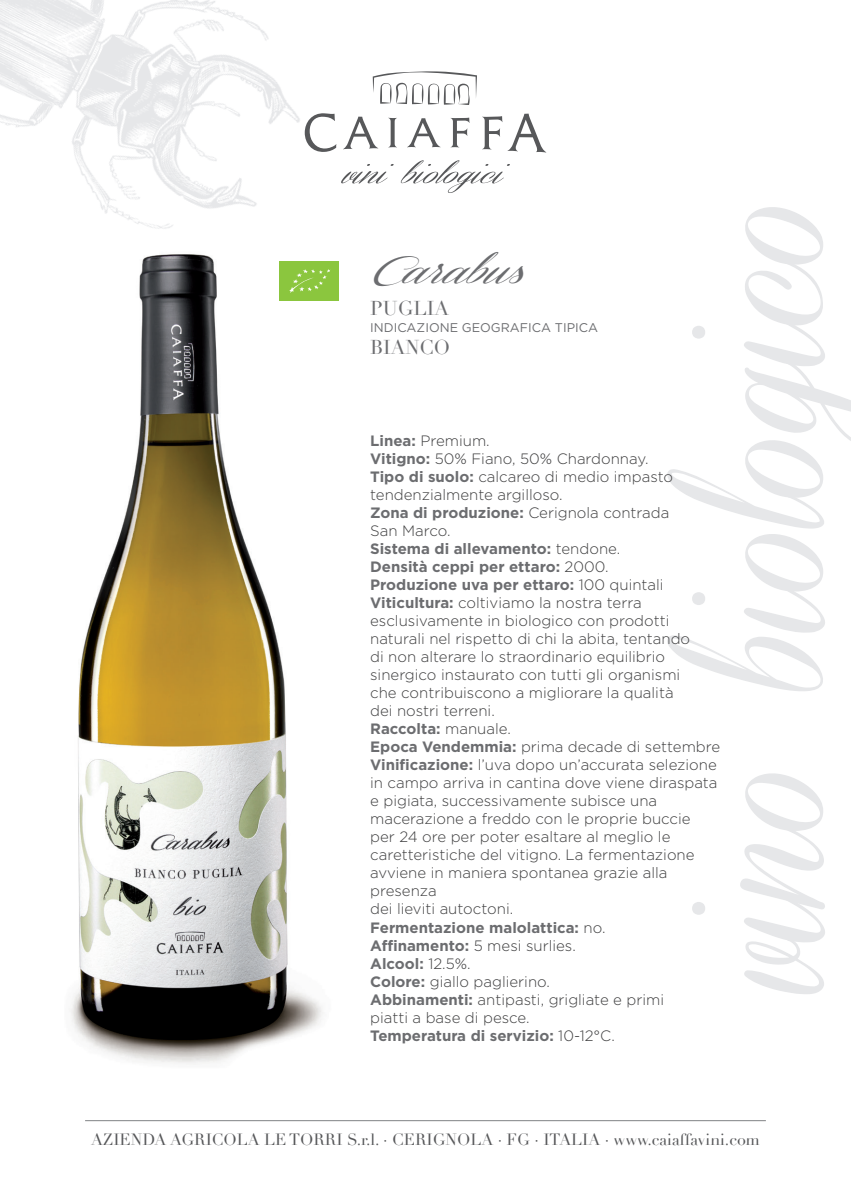
<style>
.page{position:relative;width:851px;height:1191px;background:#fff}
.page>*{position:absolute;margin:0;border:0;box-sizing:border-box;transform-origin:0 0}
.t1{font:149.2px "Coneria Script Demo";color:#e6e7e9}
.t2{font:30px "Coneria Script Slanted Demo";color:#6c6d70}
.t3{font:19.6px "Didot";color:#6c6d70}
.t4{font:16px "Didot";color:#57585a}
.t5{font:300 15px/18px "Gotham";color:#3e3e3f}
.t6{font:12.6px "Gotham";color:#6c6d70}
.s1{font-weight:700;color:#6c6d70}
</style>
<div class="page">
<img style="left:70px;top:336px;width:253px;height:729px">
<img style="left:0;top:0;width:378px;height:336px">
<hr style="left:85px;top:1120px;width:680px;height:1px;background:#808285">
<div style="left:279px;top:261px;width:60px;height:40px;background:#8bc63e"></div>
<svg style="left:289px;top:269px;width:41px;height:24px"></svg>
<svg style="left:305px;top:113px;width:31px;height:39px"></svg>
<svg style="left:343px;top:117px;width:35px;height:32px"></svg>
<svg style="left:388px;top:118px;width:9px;height:29px"></svg>
<svg style="left:407px;top:118px;width:33px;height:29px"></svg>
<svg style="left:450px;top:118px;width:19px;height:29px"></svg>
<svg style="left:482px;top:114px;width:64px;height:39px"></svg>
<svg style="left:372px;top:71px;width:105px;height:34px"></svg>
<svg style="left:341px;top:164px;width:52px;height:19px"></svg>
<svg style="left:400px;top:160px;width:110px;height:33px"></svg>
<h1 class="t1" style="left:709px;top:992px;width:795px;rotate:-90deg">vino biologico</h1>
<h2 class="t2" style="left:370px;top:260px;width:154px">Carabus</h2>
<h3 class="t3" style="left:370px;top:296px;width:80px">PUGLIA</h3>
<p class="t6" style="left:370px;top:319px;width:229px">INDICAZIONE GEOGRAFICA TIPICA</p>
<h3 class="t3" style="left:370px;top:335px;width:81px">BIANCO</h3>
<p class="t5" style="left:370px;top:431px;width:351px"><span class="s1">Linea:</span> Premium.<br><span class="s1">Vitigno:</span> 50% Fiano, 50% Chardonnay.<br><span class="s1">Tipo di suolo:</span> calcareo di medio impasto tendenzialmente argilloso.<br><span class="s1">Zona di produzione:</span> Cerignola contrada<br>San Marco.<br><span class="s1">Sistema di allevamento:</span> tendone.<br><span class="s1">Densità ceppi per ettaro:</span> 2000.<br><span class="s1">Produzione uva per ettaro:</span> 100 quintali <span class="s1">Viticultura:</span> coltiviamo la nostra terra esclusivamente in biologico con prodotti naturali nel rispetto di chi la abita, tentando<br>di non alterare lo straordinario equilibrio sinergico instaurato con tutti gli organismi<br>che contribuiscono a migliorare la qualità<br>dei nostri terreni.<br><span class="s1">Raccolta:</span> manuale.<br><span class="s1">Epoca Vendemmia:</span> prima decade di settembre <span class="s1">Vinificazione:</span> l’uva dopo un’accurata selezione in campo arriva in cantina dove viene diraspata e pigiata, successivamente subisce una macerazione a freddo con le proprie buccie<br>per 24 ore per poter esaltare al meglio le caretteristiche del vitigno. La fermentazione avviene in maniera spontanea grazie alla presenza<br>dei lieviti autoctoni.<br><span class="s1">Fermentazione malolattica:</span> no.<br><span class="s1">Affinamento:</span> 5 mesi surlies.<br><span class="s1">Alcool:</span> 12.5%.<br><span class="s1">Colore:</span> giallo paglierino.<br><span class="s1">Abbinamenti:</span> antipasti, grigliate e primi<br>piatti a base di pesce.<br><span class="s1">Temperatura di servizio:</span> 10-12°C.</p>
<p class="t4" style="left:91px;top:1130px;width:670px">AZIENDA AGRICOLA LE TORRI S.r.l. · CERIGNOLA · FG · ITALIA · www.caiaffavini.com</p>
</div>
